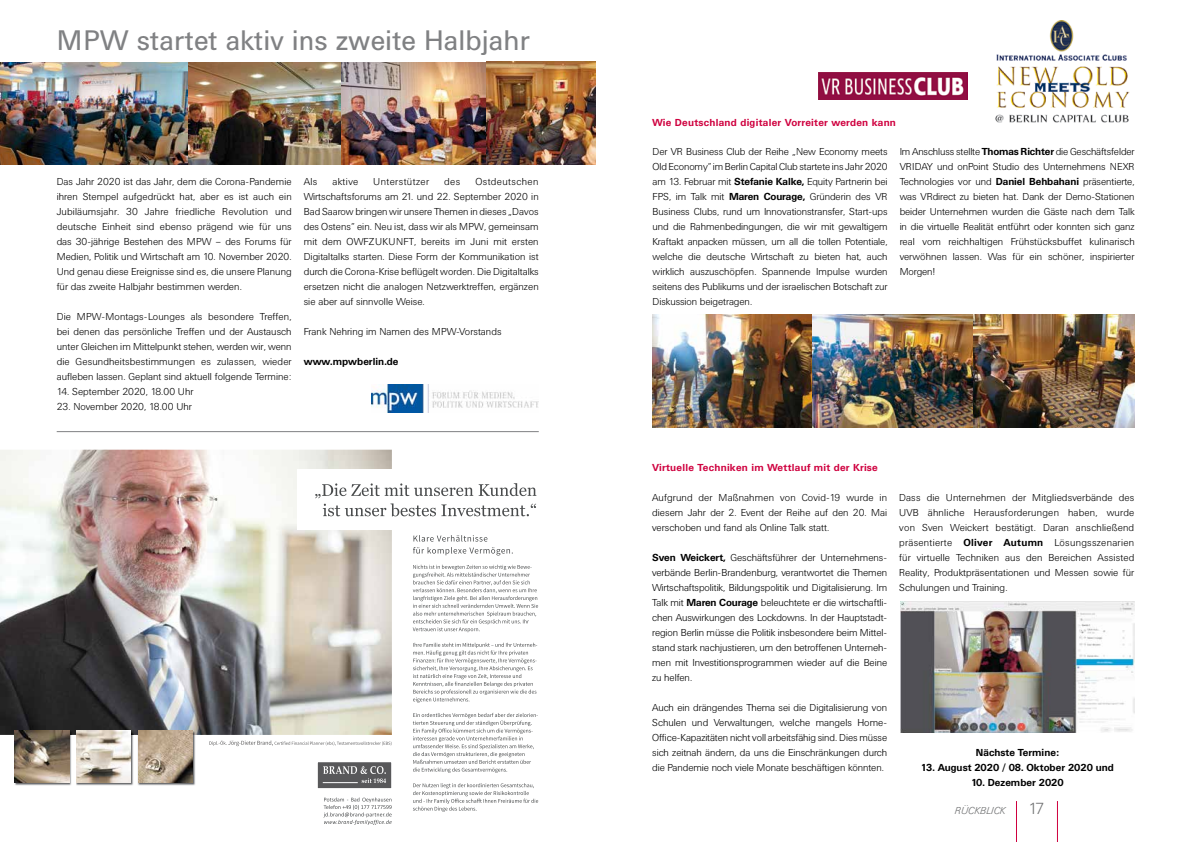
<style>
.page{position:relative;width:1191px;height:842px;background:#fff}
.page>*{position:absolute;margin:0;border:0;box-sizing:border-box;transform-origin:0 0}
.t1{font:28px "Univers BQ";color:#808183}
.t2{font:300 16px "Univers BQ";color:#707172}
.t3{font:300 10px/15px "Univers BQ";color:#000;text-align:justify}
.t4{font:700 10px "Univers BQ";letter-spacing:.025em;color:#cf003f}
.t5{font:700 10px "Univers BQ";color:#000}
.t6{font:300 10px "Univers BQ";letter-spacing:.035em;color:#000}
.t7{font:italic 300 10px "Univers BQ";color:#707172}
.s1{font-weight:700}
</style>
<div class="page">
<hr style="left:1016px;top:801px;width:1px;height:41px;background:#cf003f">
<hr style="left:1057px;top:801px;width:1px;height:41px;background:#cf003f">
<img style="left:995px;top:20px;width:135px;height:103px">
<img style="left:341px;top:62px;width:145px;height:102px">
<img style="left:486px;top:61px;width:109px;height:103px">
<img style="left:187px;top:62px;width:154px;height:102px">
<img style="left:371px;top:385px;width:168px;height:27px">
<img style="left:0;top:62px;width:187px;height:102px">
<svg style="left:323px;top:797px;width:69px;height:28px"></svg>
<img style="left:0;top:450px;width:392px;height:285px">
<img style="left:14px;top:730px;width:58px;height:55px">
<img style="left:15px;top:730px;width:54px;height:53px">
<img style="left:138px;top:730px;width:57px;height:55px">
<img style="left:138px;top:730px;width:55px;height:53px">
<img style="left:76px;top:730px;width:58px;height:55px">
<img style="left:76px;top:730px;width:55px;height:53px">
<div style="left:297px;top:469px;width:266px;height:61px;background:#fff"></div>
<svg style="left:315px;top:483px;width:221px;height:34px"></svg>
<svg style="left:413px;top:535px;width:100px;height:20px"></svg>
<svg style="left:413px;top:783px;width:125px;height:29px"></svg>
<svg style="left:413px;top:713px;width:125px;height:60px"></svg>
<svg style="left:413px;top:643px;width:124px;height:60px"></svg>
<svg style="left:413px;top:565px;width:125px;height:67px"></svg>
<svg style="left:209px;top:740px;width:182px;height:6px"></svg>
<div style="left:317px;top:762px;width:75px;height:27px;background:#58585a"></div>
<div style="left:317px;top:761px;width:75px;height:28px;border:1px solid #fff"></div>
<svg style="left:323px;top:766px;width:63px;height:17px"></svg>
<img style="left:652px;top:314px;width:482px;height:113px">
<img style="left:900px;top:602px;width:234px;height:131px">
<hr style="left:57px;top:431px;width:482px;height:1px;background:#808183">
<img style="left:818px;top:73px;width:149px;height:26px">
<h1 class="t1" style="left:57px;top:24px;width:474px">MPW startet aktiv ins zweite Halbjahr</h1>
<p class="t3" style="left:57px;top:174px;width:237px">Das Jahr 2020 ist das Jahr, dem die Corona-Pandemie ihren Stempel aufgedrückt hat, aber es ist auch ein Jubiläumsjahr. 30 Jahre friedliche Revolution und deutsche Einheit sind ebenso prägend wie für uns das 30-jährige Bestehen des MPW – des Forums für Medien, Politik und Wirtschaft am 10. November 2020.<br>Und genau diese Ereignisse sind es, die unsere Planung für das zweite Halbjahr bestimmen werden.</p>
<p class="t3" style="left:57px;top:309px;width:236px">Die MPW-Montags-Lounges als besondere Treffen, bei denen das persönliche Treffen und der Austausch unter Gleichen im Mittelpunkt stehen, werden wir, wenn die Gesundheitsbestimmungen es zulassen, wieder aufleben lassen. Geplant sind aktuell folgende Termine:</p>
<p class="t3" style="left:57px;top:385px;width:138px">14. September 2020, 18.00 Uhr</p>
<p class="t3" style="left:57px;top:400px;width:137px">23. November 2020, 18.00 Uhr</p>
<p class="t3" style="left:304px;top:174px;width:237px;text-indent:172px">Ostdeutschen Wirtschaftsforums am 21. und 22. September 2020 in Bad Saarow bringen wir unsere Themen in dieses „Davos des Ostens“ ein. Neu ist, dass wir als MPW, gemeinsam mit dem OWFZUKUNFT, bereits im Juni mit ersten Digitaltalks starten. Diese Form der Kommunikation ist durch die Corona-Krise beflügelt worden. Die Digitaltalks ersetzen nicht die analogen Netzwerktreffen, ergänzen sie aber auf sinnvolle Weise.</p>
<p class="t3" style="left:304px;top:324px;width:199px">Frank Nehring im Namen des MPW-Vorstands</p>
<p class="t5" style="left:304px;top:356px;width:96px">www.mpwberlin.de</p>
<p class="t3" style="left:304px;top:174px;width:15px">Als</p>
<p class="t3" style="left:332px;top:174px;width:27px">aktive</p>
<p class="t6" style="left:373px;top:176px;width:57px">Unterstützer</p>
<p class="t3" style="left:444px;top:174px;width:18px">des</p>
<p class="t4" style="left:652px;top:117px;width:245px">Wie Deutschland digitaler Vorreiter werden kann</p>
<p class="t3" style="left:652px;top:144px;width:236px">Der VR Business Club der Reihe „New Economy meets Old Economy“ im Berlin Capital Club startete ins Jahr 2020 am 13. Februar mit <span class="s1">Stefanie Kalke,</span> Equity Partnerin bei FPS, im Talk mit <span class="s1">Maren Courage,</span> Gründerin des VR Business Clubs, rund um Innovationstransfer, Start-ups und die Rahmenbedingungen, die wir mit gewaltigem Kraftakt anpacken müssen, um all die tollen Potentiale, welche die deutsche Wirtschaft zu bieten hat, auch wirklich auszuschöpfen. Spannende Impulse wurden seitens des Publikums und der israelischen Botschaft zur Diskussion beigetragen.</p>
<p class="t3" style="left:899px;top:144px;width:237px">Im Anschluss stellte <span class="s1">Thomas Richter</span> die Geschäftsfelder VRIDAY und onPoint Studio des Unternehmens NEXR Technologies vor und <span class="s1">Daniel Behbahani</span> präsentierte, was VRdirect zu bieten hat. Dank der Demo-Stationen beider Unternehmen wurden die Gäste nach dem Talk in die virtuelle Realität entführt oder konnten sich ganz real vom reichhaltigen Frühstücksbuffet kulinarisch verwöhnen lassen. Was für ein schöner, inspirierter Morgen!</p>
<p class="t4" style="left:652px;top:462px;width:227px">Virtuelle Techniken im Wettlauf mit der Krise</p>
<p class="t3" style="left:652px;top:490px;width:236px">Aufgrund der Maßnahmen von Covid-19 wurde in diesem Jahr der 2. Event der Reihe auf den 20. Mai verschoben und fand als Online Talk statt.</p>
<p class="t3" style="left:652px;top:550px;width:236px"><span class="s1">Sven Weickert,</span> Geschäftsführer der Unternehmens&shy;verbände Berlin-Brandenburg, verantwortet die Themen Wirtschaftspolitik, Bildungspolitik und Digitalisierung. Im Talk mit <span class="s1">Maren Courage</span> beleuchtete er die wirtschaftli&shy;chen Auswirkungen des Lockdowns. In der Hauptstadt&shy;region Berlin müsse die Politik insbesondere beim Mittel&shy;stand stark nachjustieren, um den betroffenen Unterneh&shy;men mit Investitionsprogrammen wieder auf die Beine zu helfen.</p>
<p class="t3" style="left:652px;top:700px;width:236px">Auch ein drängendes Thema sei die Digitalisierung von Schulen und Verwaltungen, welche mangels Home-Office-Kapazitäten nicht voll arbeitsfähig sind. Dies müsse sich zeitnah ändern, da uns die Einschränkungen durch die Pandemie noch viele Monate beschäftigen könnten.</p>
<p class="t3" style="left:899px;top:490px;width:237px">Dass die Unternehmen der Mitgliedsverbände des UVB ähnliche Herausforderungen haben, wurde von Sven Weickert bestätigt. Daran anschließend präsentierte <span class="s1">Oliver Autumn</span> Lösungsszenarien für virtuelle Techniken aus den Bereichen Assisted Reality, Produktpräsentationen und Messen sowie für Schulungen und Training.</p>
<p class="t5" style="left:976px;top:747px;width:84px">Nächste Termine:</p>
<p class="t5" style="left:921px;top:762px;width:194px">13. August 2020 / 08. Oktober 2020 und</p>
<p class="t5" style="left:971px;top:777px;width:94px">10. Dezember 2020</p>
<p class="t7" style="left:954px;top:805px;width:52px">RÜCKBLICK</p>
<h2 class="t2" style="left:1028px;top:799px;width:18px">17</h2>
</div>
